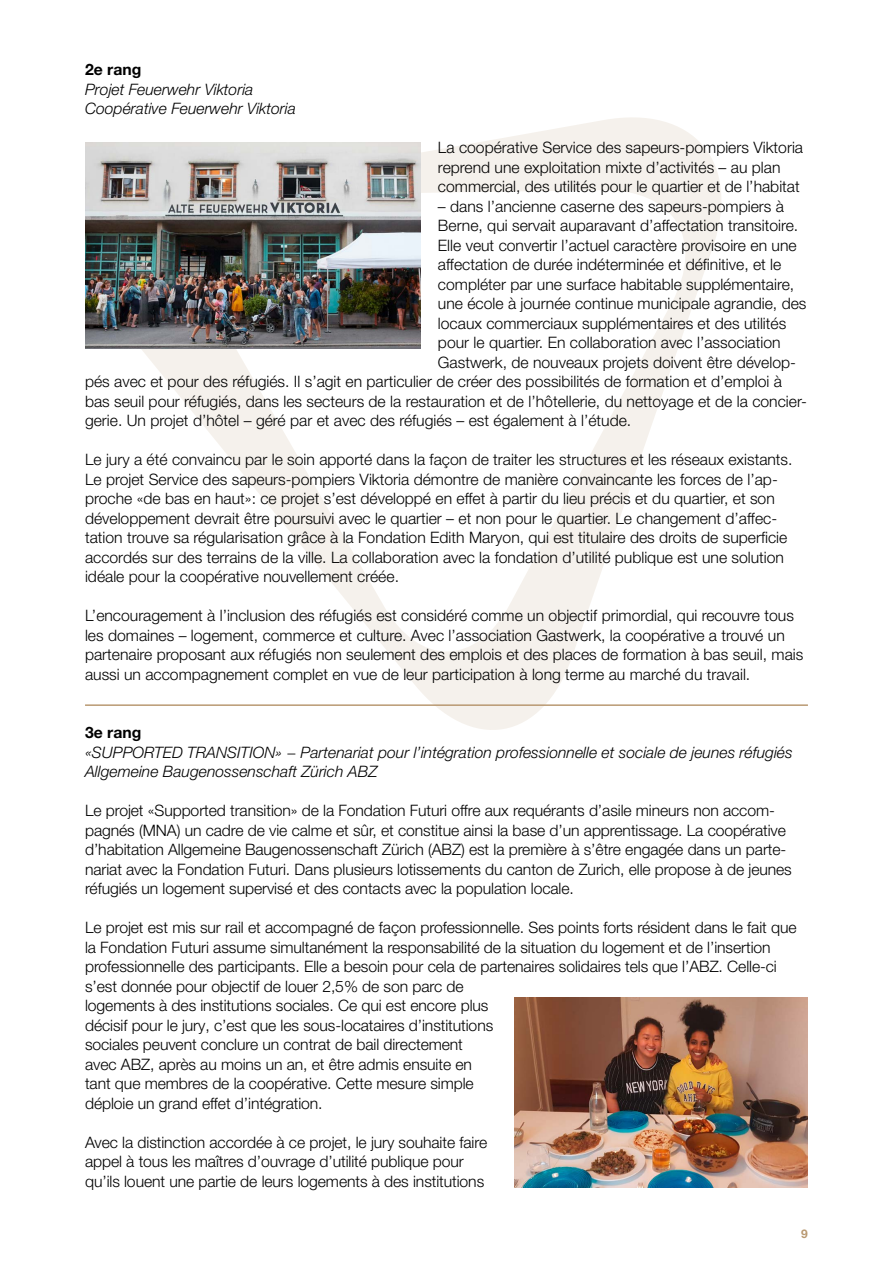
<style>
.page{position:relative;width:893px;height:1263px;background:#fff}
.page>*{position:absolute;margin:0;border:0;box-sizing:border-box;transform-origin:0 0}
.t1{font:300 15.75px/19.5px "Helvetica Neue LT Pro";color:#000}
.t2{font:italic 300 15.75px/19.5px "Helvetica Neue LT Pro";color:#000}
.t3{font:700 15.75px "Helvetica Neue LT Pro";color:#000}
.t4{font:700 12px "Helvetica Neue LT Pro";color:#b99972}
</style>
<div class="page">
<svg style="left:141px;top:117px;width:580px;height:613px"></svg>
<img style="left:85px;top:142px;width:336px;height:207px">
<hr style="left:85px;top:704px;width:723px;height:2px;background:#b99972">
<img style="left:514px;top:997px;width:294px;height:191px">
<p class="t3" style="left:85px;top:59px;width:58px">2e rang</p>
<p class="t2" style="left:85px;top:79px;width:212px">Projet Feuerwehr Viktoria<br>Coopérative Feuerwehr Viktoria</p>
<p class="t1" style="left:438px;top:137px;width:367px">La coopérative Service des sapeurs-pompiers Viktoria reprend une exploitation mixte d’activités – au plan commercial, des utilités pour le quartier et de l’habitat</p>
<p class="t1" style="left:438px;top:196px;width:347px">– dans l’ancienne caserne des sapeurs-pompiers à</p>
<p class="t1" style="left:438px;top:215px;width:362px">Berne, qui servait auparavant d’affectation transitoire.</p>
<p class="t1" style="left:438px;top:235px;width:360px">Elle veut convertir l’actuel caractère provisoire en une</p>
<p class="t1" style="left:438px;top:254px;width:345px">affectation de durée indéterminée et définitive, et le</p>
<p class="t1" style="left:438px;top:274px;width:358px">compléter par une surface habitable supplémentaire,</p>
<p class="t1" style="left:438px;top:293px;width:370px">une école à journée continue municipale agrandie, des</p>
<p class="t1" style="left:438px;top:313px;width:350px">locaux commerciaux supplémentaires et des utilités</p>
<p class="t1" style="left:438px;top:332px;width:344px">pour le quartier. En collaboration avec l’association</p>
<p class="t1" style="left:438px;top:352px;width:359px">Gastwerk, de nouveaux projets doivent être dévelop-</p>
<p class="t1" style="left:85px;top:371px;width:698px">pés avec et pour des réfugiés. Il s’agit en particulier de créer des possibilités de formation et d’emploi à</p>
<p class="t1" style="left:85px;top:391px;width:723px">bas seuil pour réfugiés, dans les secteurs de la restauration et de l’hôtellerie, du nettoyage et de la concier-</p>
<p class="t1" style="left:85px;top:410px;width:548px">gerie. Un projet d’hôtel – géré par et avec des réfugiés – est également à l’étude.</p>
<p class="t1" style="left:85px;top:449px;width:709px">Le jury a été convaincu par le soin apporté dans la façon de traiter les structures et les réseaux existants.<br>Le projet Service des sapeurs-pompiers Viktoria démontre de manière convaincante les forces de l’ap&shy;proche «de bas en haut»: ce projet s’est développé en effet à partir du lieu précis et du quartier, et son développement devrait être poursuivi avec le quartier – et non pour le quartier. Le changement d’affec&shy;tation trouve sa régularisation grâce à la Fondation Edith Maryon, qui est titulaire des droits de superficie accordés sur des terrains de la ville. La collaboration avec la fondation d’utilité publique est une solution idéale pour la coopérative nouvellement créée.</p>
<p class="t1" style="left:85px;top:605px;width:720px">L’encouragement à l’inclusion des réfugiés est considéré comme un objectif primordial, qui recouvre tous les domaines – logement, commerce et culture. Avec l’association Gastwerk, la coopérative a trouvé un partenaire proposant aux réfugiés non seulement des emplois et des places de formation à bas seuil, mais aussi un accompagnement complet en vue de leur participation à long terme au marché du travail.</p>
<p class="t3" style="left:85px;top:722px;width:58px">3e rang</p>
<p class="t2" style="left:85px;top:742px;width:709px">«SUPPORTED TRANSITION» − Partenariat pour l’intégration professionnelle et sociale de jeunes réfugiés<br>Allgemeine Baugenossenschaft Zürich ABZ</p>
<p class="t1" style="left:85px;top:800px;width:708px">Le projet «Supported transition» de la Fondation Futuri offre aux requérants d’asile mineurs non accom&shy;pagnés (MNA) un cadre de vie calme et sûr, et constitue ainsi la base d’un apprentissage. La coopérative d’habitation Allgemeine Baugenossenschaft Zürich (ABZ) est la première à s’être engagée dans un parte&shy;nariat avec la Fondation Futuri. Dans plusieurs lotissements du canton de Zurich, elle propose à de jeunes réfugiés un logement supervisé et des contacts avec la population locale.</p>
<p class="t1" style="left:85px;top:917px;width:713px">Le projet est mis sur rail et accompagné de façon professionnelle. Ses points forts résident dans le fait que la Fondation Futuri assume simultanément la responsabilité de la situation du logement et de l’insertion professionnelle des participants. Elle a besoin pour cela de partenaires solidaires tels que l’ABZ. Celle-ci s’est donnée pour objectif de louer 2,5% de son parc de<br>logements à des institutions sociales. Ce qui est encore plus<br>décisif pour le jury, c’est que les sous-locataires d’institutions<br>sociales peuvent conclure un contrat de bail directement<br>avec ABZ, après au moins un an, et être admis ensuite en<br>tant que membres de la coopérative. Cette mesure simple<br>déploie un grand effet d’intégration.</p>
<p class="t1" style="left:85px;top:1132px;width:404px">Avec la distinction accordée à ce projet, le jury souhaite faire appel à tous les maîtres d’ouvrage d’utilité publique pour qu’ils louent une partie de leurs logements à des institutions</p>
<p class="t4" style="left:801px;top:1226px;width:8px">9</p>
</div>
